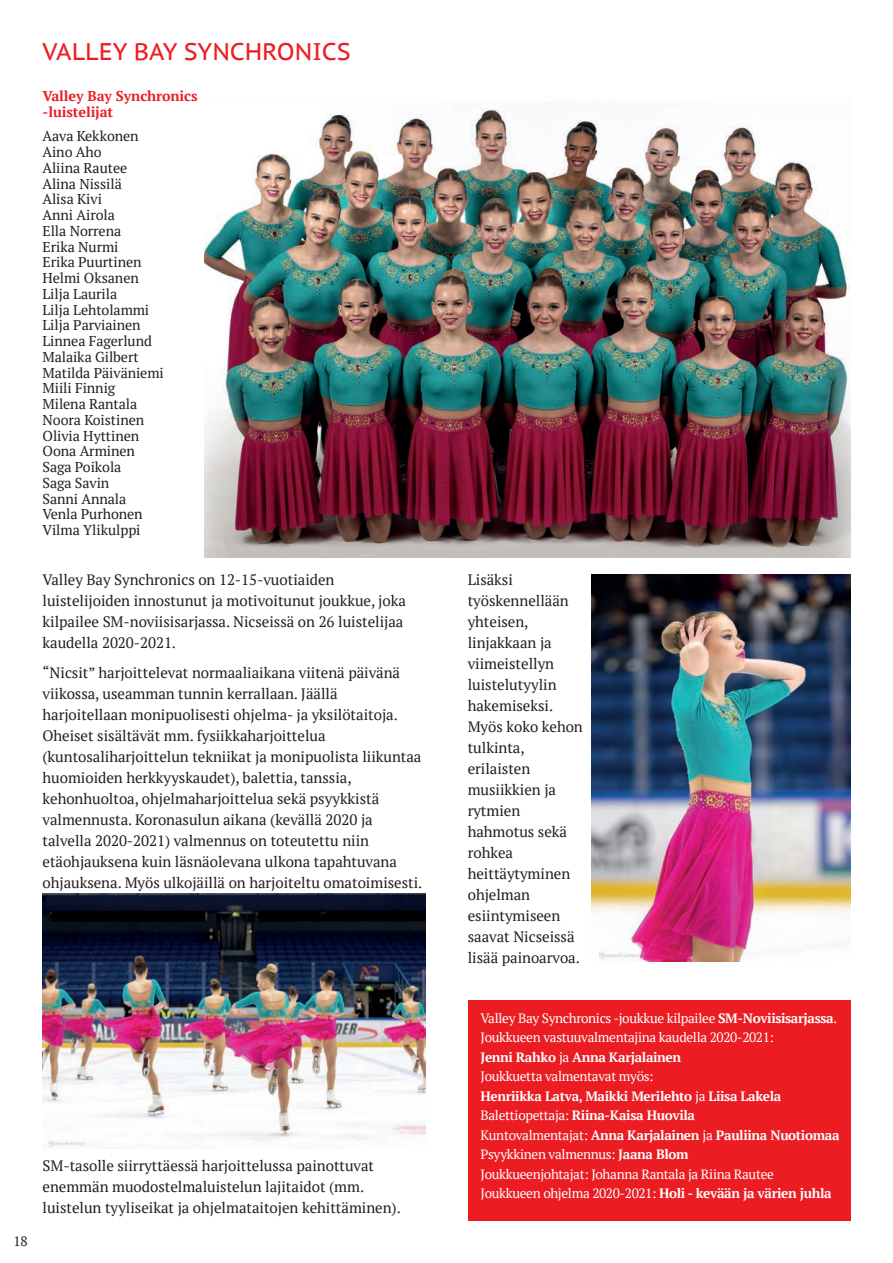
<style>
.page{position:relative;width:893px;height:1263px;background:#fff}
.page>*{position:absolute;margin:0;border:0;box-sizing:border-box;transform-origin:0 0}
.t1{font:24px "PT Sans Caption";letter-spacing:-.005em;color:#eb1d23}
.t2{font:15px/21px "PT Serif";letter-spacing:-.005em;color:#231f20}
.t3{font:14.25px/15.8px "PT Serif";letter-spacing:-.005em;color:#231f20}
.t4{font:700 14.25px/15.8px "PT Serif";letter-spacing:-.005em;color:#eb1d23}
.t5{font:13.5px/19.5px "PT Serif";letter-spacing:-.025em;color:#fff}
.t6{font:13.5px "PT Serif";color:#231f20}
.s1{font-weight:700}
</style>
<div class="page">
<div style="left:468px;top:1000px;width:382px;height:220px;background:#eb1d23"></div>
<img style="left:204px;top:109px;width:646px;height:448px">
<img style="left:43px;top:893px;width:382px;height:255px">
<img style="left:591px;top:574px;width:259px;height:387px">
<h1 class="t1" style="left:43px;top:38px;width:310px">VALLEY BAY SYNCHRONICS</h1>
<p class="t4" style="left:43px;top:88px;width:156px">Valley Bay Synchronics -luistelijat</p>
<p class="t3" style="left:43px;top:128px;width:123px">Aava Kekkonen<br>Aino Aho<br>Aliina Rautee<br>Alina Nissilä<br>Alisa Kivi<br>Anni Airola<br>Ella Norrena<br>Erika Nurmi<br>Erika Puurtinen<br>Helmi Oksanen<br>Lilja Laurila<br>Lilja Lehtolammi<br>Lilja Parviainen<br>Linnea Fagerlund<br>Malaika Gilbert<br>Matilda Päiväniemi<br>Miili Finnig<br>Milena Rantala<br>Noora Koistinen<br>Olivia Hyttinen<br>Oona Arminen<br>Saga Poikola<br>Saga Savin<br>Sanni Annala<br>Venla Purhonen<br>Vilma Ylikulppi</p>
<p class="t2" style="left:43px;top:569px;width:365px">Valley Bay Synchronics on 12-15-vuotiaiden luistelijoiden innostunut ja motivoitunut joukkue, joka kilpailee SM-noviisisarjassa. Nicseissä on 26 luistelijaa kaudella 2020-2021.</p>
<p class="t2" style="left:43px;top:662px;width:381px">“Nicsit” harjoittelevat normaaliaikana viitenä päivänä viikossa, useamman tunnin kerrallaan. Jäällä harjoitellaan monipuolisesti ohjelma- ja yksilötaitoja.<br>Oheiset sisältävät mm. fysiikkaharjoittelua (kuntosaliharjoittelun tekniikat ja monipuolista liikuntaa huomioiden herkkyyskaudet), balettia, tanssia, kehonhuoltoa, ohjelmaharjoittelua sekä psyykkistä valmennusta. Koronasulun aikana (kevällä 2020 ja talvella 2020-2021) valmennus on toteutettu niin etäohjauksena kuin läsnäolevana ulkona tapahtuvana ohjauksena. Myös ulkojäillä on harjoiteltu omatoimisesti.</p>
<p class="t6" style="left:13px;top:1232px;width:16px">18</p>
<p class="t2" style="left:43px;top:1154px;width:360px">SM-tasolle siirryttäessä harjoittelussa painottuvat enemmän muodostelmaluistelun lajitaidot (mm. luistelun tyyliseikat ja ohjelmataitojen kehittäminen).</p>
<p class="t2" style="left:468px;top:569px;width:117px">Lisäksi työskennellään yhteisen, linjakkaan ja viimeistellyn luistelutyylin hakemiseksi.<br>Myös koko kehon tulkinta, erilaisten musiikkien ja rytmien hahmotus sekä rohkea heittäytyminen ohjelman esiintymiseen saavat Nicseissä lisää painoarvoa.</p>
<p class="t5" style="left:480px;top:1008px;width:361px">Valley Bay Synchronics -joukkue kilpailee <span class="s1">SM-Noviisisarjassa</span>.<br>Joukkueen vastuuvalmentajina kaudella 2020-2021:<br><span class="s1">Jenni Rahko</span> ja <span class="s1">Anna Karjalainen<br></span>Joukkuetta valmentavat myös:<br><span class="s1">Henriikka Latva, Maikki Merilehto</span> ja <span class="s1">Liisa Lakela </span>Balettiopettaja: <span class="s1">Riina-Kaisa Huovila<br></span>Kuntovalmentajat: <span class="s1">Anna Karjalainen</span> ja <span class="s1">Pauliina Nuotiomaa </span>Psyykkinen valmennus: <span class="s1">Jaana Blom<br></span>Joukkueenjohtajat: Johanna Rantala ja Riina Rautee<br>Joukkueen ohjelma 2020-2021: <span class="s1">Holi - kevään ja värien juhla</span></p>
</div>
